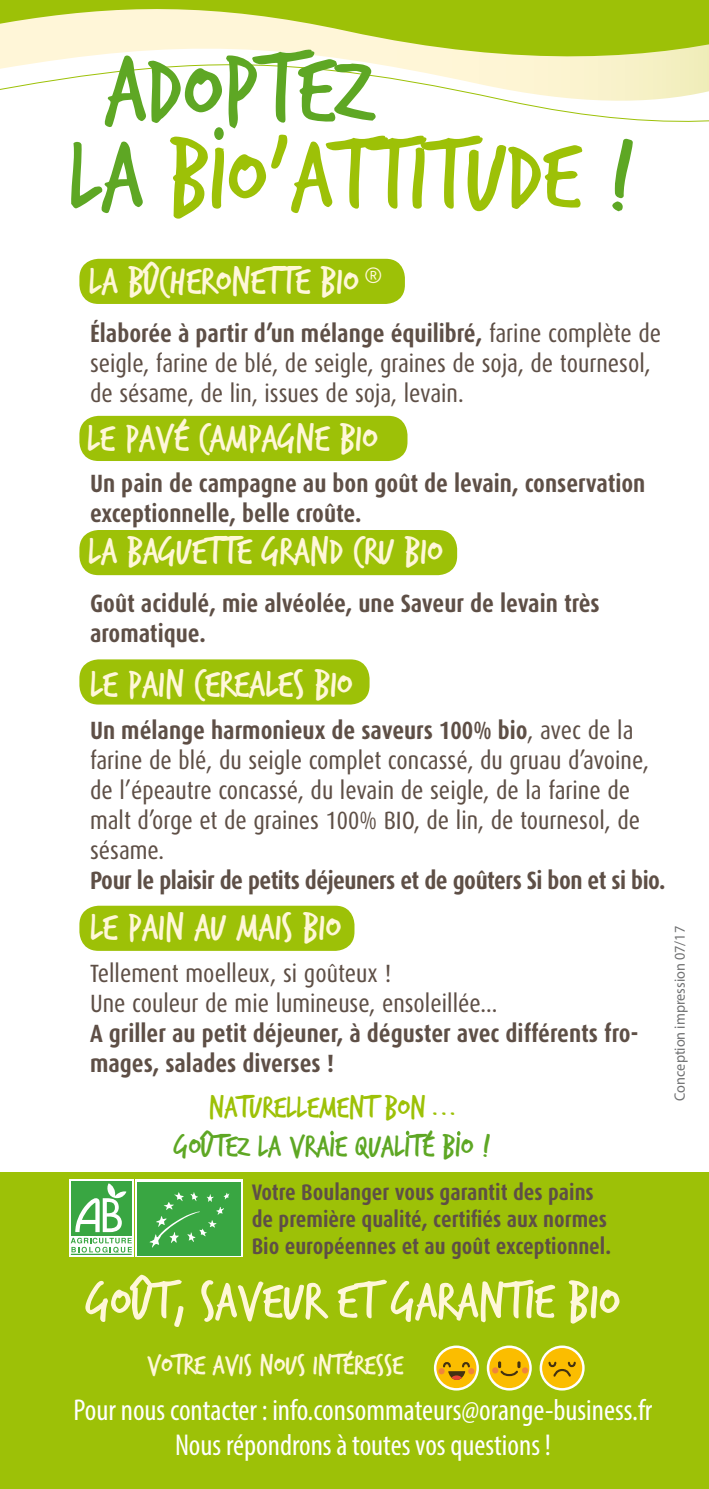
<style>
.page{position:relative;width:709px;height:1489px;background:#fff}
.page>*{position:absolute;margin:0;border:0;box-sizing:border-box;transform-origin:0 0}
.t1{font:104px "Trash Hand";color:#9dc107}
.t2{font:104px "Trash Hand";color:#5ea724}
.t3{font:55px "Trash Hand";color:#fff7d8}
.t4{font:40.5px "Trash Hand";color:#fff7d8}
.t5{font:33px "Trash Hand";color:#5ea724}
.t6{font:33px "Trash Hand";color:#9dc107}
.t7{font:condensed 30.25px/35px "Myriad Pro";color:#fff;text-align:center}
.t8{font:30px "Trash Hand";color:#fff7d8}
.t9{font:25px/30px "Dax Condensed";color:#5e4f46}
.t10{font:700 25px/30px "Dax Condensed";color:#5e4f46}
.t11{font:700 25px "Dax Condensed";letter-spacing:-.02em;color:#5e4f46}
.t12{font:700 22.5px/27px "Dax Condensed";color:#5e4f46}
.t13{font:15px "Myriad Pro";color:#707172;scale:.95 1}
.s1{color:#5ea724}
.s2{font-weight:700}
</style>
<div class="page">
<div style="left:79px;top:659px;width:290px;height:45px;background:#9dc107;border-radius:19px"></div>
<div style="left:79px;top:905px;width:275px;height:45px;background:#9dc107;border-radius:19px"></div>
<svg style="left:0;top:0;width:709px;height:113px"></svg>
<div style="left:79px;top:530px;width:378px;height:45px;background:#9dc107;border-radius:19px"></div>
<div style="left:214px;top:127px;width:10px;height:13px;background:#5ea724;border-radius:50%"></div>
<div style="left:0;top:1171px;width:709px;height:317px;background:#9dc107"></div>
<div style="left:79px;top:416px;width:328px;height:45px;background:#9dc107;border-radius:19px"></div>
<div style="left:79px;top:259px;width:326px;height:45px;background:#9dc107;border-radius:19px"></div>
<div style="left:135px;top:1179px;width:108px;height:77px;background:linear-gradient(to bottom,#fff,#fff)"></div>
<div style="left:137px;top:1181px;width:103px;height:74px;background:#39a642"></div>
<svg style="left:150px;top:1192px;width:79px;height:55px"></svg>
<div style="left:69px;top:1179px;width:64px;height:77px;background:linear-gradient(to right,#39a642,#39a642)"></div>
<hr style="left:71px;top:1253px;width:61px;height:1px;background:#39a642">
<svg style="left:71px;top:1237px;width:61px;height:15px"></svg>
<div style="left:71px;top:1180px;width:61px;height:55px;background:#39a642"></div>
<svg style="left:75px;top:1183px;width:51px;height:48px"></svg>
<svg style="left:406px;top:1130px;width:3px;height:5px"></svg>
<svg style="left:330px;top:1130px;width:4px;height:5px"></svg>
<svg style="left:457px;top:1131px;width:3px;height:4px"></svg>
<svg style="left:435px;top:1346px;width:42px;height:43px"></svg>
<div style="left:434px;top:1345px;width:45px;height:45px;border:2px solid #fff;border-radius:50%"></div>
<svg style="left:442px;top:1360px;width:29px;height:19px"></svg>
<svg style="left:438px;top:1367px;width:6px;height:7px"></svg>
<svg style="left:468px;top:1367px;width:6px;height:7px"></svg>
<svg style="left:488px;top:1346px;width:42px;height:43px"></svg>
<div style="left:487px;top:1345px;width:45px;height:45px;border:2px solid #fff;border-radius:50%"></div>
<svg style="left:492px;top:1361px;width:36px;height:16px"></svg>
<svg style="left:541px;top:1346px;width:42px;height:43px"></svg>
<div style="left:539px;top:1345px;width:45px;height:45px;border:2px solid #fff;border-radius:50%"></div>
<svg style="left:547px;top:1360px;width:30px;height:17px"></svg>
<h1 class="t2" style="left:105px;top:39px;width:269px">ADOPTEZ</h1>
<h1 class="t1" style="left:69px;top:125px;width:567px"><span class="s1">LA</span> BIO’ATTITUDE <span class="s1">!</span></h1>
<h3 class="t4" style="left:89px;top:261px;width:296px">LA BÛCHERONETTE BIO <sup>®</sup></h3>
<p class="t9" style="left:90px;top:318px;width:572px"><span class="s2">Élaborée à partir d’un mélange équilibré,</span> farine complète de seigle, farine de blé, de seigle, graines de soja, de tournesol, de sésame, de lin, issues de soja, levain.</p>
<h3 class="t4" style="left:87px;top:418px;width:292px">LE PAVÉ CAMPAGNE BIO</h3>
<p class="t10" style="left:90px;top:468px;width:557px">Un pain de campagne au bon goût de levain, conservation exceptionnelle, belle croûte.</p>
<h3 class="t4" style="left:88px;top:531px;width:356px">LA BAGUETTE GRAND CRU BIO</h3>
<p class="t10" style="left:90px;top:588px;width:511px">Goût acidulé, mie alvéolée, une Saveur de levain très aromatique.</p>
<h3 class="t4" style="left:90px;top:664px;width:264px">LE PAIN CEREALES BIO</h3>
<p class="t9" style="left:90px;top:716px;width:560px"><span class="s2">Un mélange harmonieux de saveurs 100% bio</span>, avec de la farine de blé, du seigle complet concassé, du gruau d’avoine, de l’épeautre concassé, du levain de seigle, de la farine de malt d’orge et de graines 100% BIO, de lin, de tournesol, de sésame.</p>
<p class="t11" style="left:90px;top:866px;width:577px">Pour le plaisir de petits déjeuners et de goûters Si bon et si bio.</p>
<h3 class="t4" style="left:90px;top:907px;width:252px">LE PAIN AU MAIS BIO</h3>
<p class="t9" style="left:90px;top:958px;width:409px">Tellement moelleux, si goûteux !<br>Une couleur de mie lumineuse, ensoleillée...</p>
<p class="t10" style="left:90px;top:1018px;width:550px">A griller au petit déjeuner, à déguster avec différents fro&shy;mages, salades diverses !</p>
<h3 class="t6" style="left:209px;top:1090px;width:249px">NATURELLEMENT BON ...</h3>
<h3 class="t5" style="left:174px;top:1129px;width:318px">GOÛTEZ LA VRAIE QUALITÉ BIO !</h3>
<p class="t12" style="left:252px;top:1178px;width:361px">Votre Boulanger vous garantit des pains de première qualité, certifiés aux normes<br>Bio européennes et au goût exceptionnel.</p>
<h2 class="t3" style="left:86px;top:1273px;width:535px">GOÛT, SAVEUR ET GARANTIE BIO</h2>
<p class="t8" style="left:147px;top:1350px;width:258px">VOTRE AVIS NOUS INTÉRESSE</p>
<p class="t7" style="left:74px;top:1392px;width:580px">Pour nous contacter : info.consommateurs@orange-business.fr<br>Nous répondrons à toutes vos questions !</p>
<p class="t13" style="left:670px;top:1100px;width:185px;rotate:-90deg">Conception impression 07/17</p>
</div>
